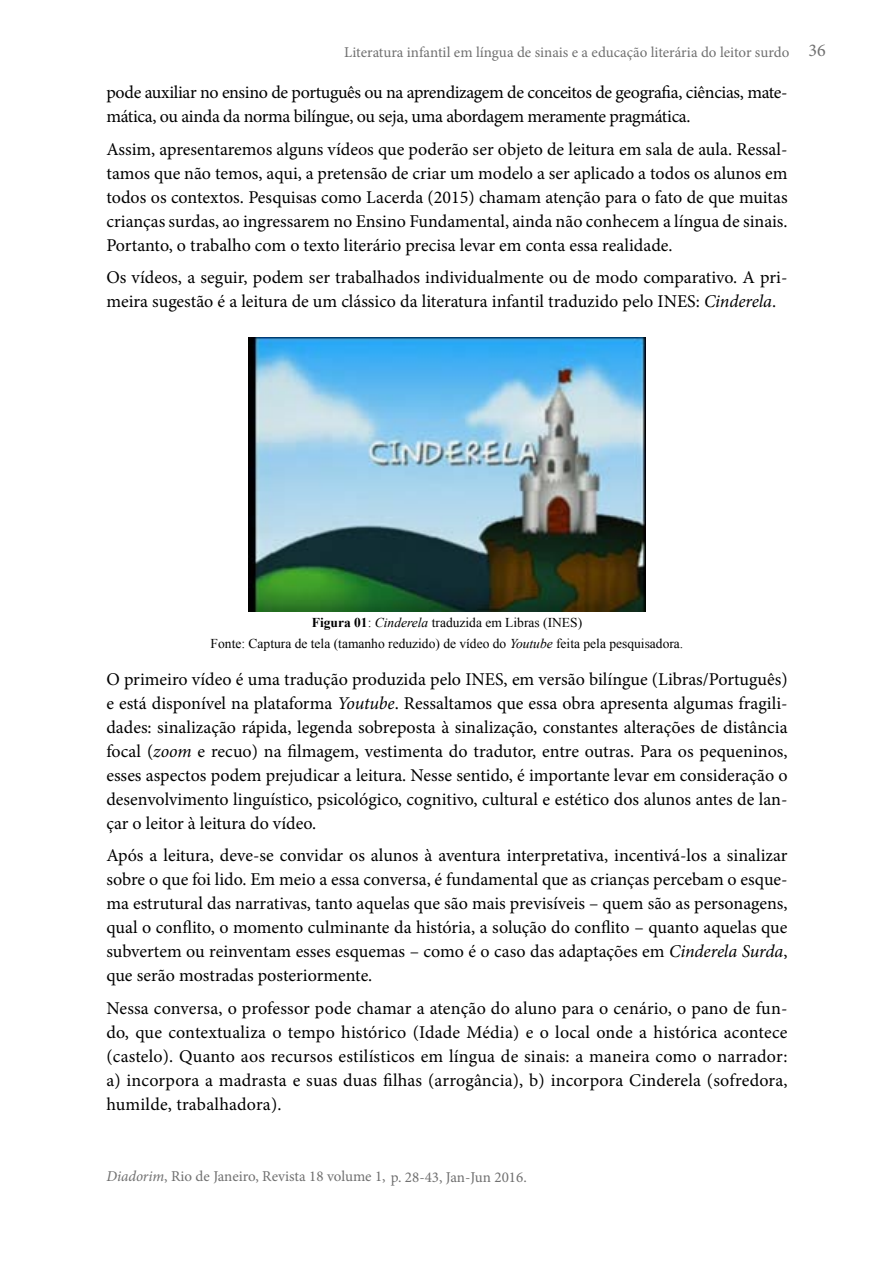
<style>
.page{position:relative;width:894px;height:1263px;background:#fff}
.page>*{position:absolute;margin:0;border:0;box-sizing:border-box;transform-origin:0 0}
.t1{font:18px/24px "Minion Pro";color:#000;text-align:justify}
.t2{font:18px/24px "Minion Pro";letter-spacing:-.02em;color:#000}
.t3{font:18px "Minion Pro";color:#707070}
.t4{font:15px "Minion Pro";color:#707070}
.t5{font:13.5px/20.4px "Times New Roman";color:#000;text-align:center}
.s1{font-style:italic}
.s2{font-weight:700}
</style>
<div class="page">
<img style="left:249px;top:337px;width:395px;height:274px">
<p class="t4" style="left:344px;top:42px;width:446px">Literatura infantil em língua de sinais e a educação literária do leitor surdo</p>
<p class="t2" style="left:106px;top:80px;width:682px">pode auxiliar no ensino de português ou na aprendizagem de conceitos de geografia, ciências, mate&shy;mática, ou ainda da norma bilíngue, ou seja, uma abordagem meramente pragmática.</p>
<p class="t1" style="left:106px;top:137px;width:682px">Assim, apresentaremos alguns vídeos que poderão ser objeto de leitura em sala de aula. Ressal&shy;tamos que não temos, aqui, a pretensão de criar um modelo a ser aplicado a todos os alunos em todos os contextos. Pesquisas como Lacerda (2015) chamam atenção para o fato de que muitas crianças surdas, ao ingressarem no Ensino Fundamental, ainda não conhecem a língua de sinais.<br>Portanto, o trabalho com o texto literário precisa levar em conta essa realidade.</p>
<p class="t1" style="left:106px;top:265px;width:682px">Os vídeos, a seguir, podem ser trabalhados individualmente ou de modo comparativo. A pri&shy;meira sugestão é a leitura de um clássico da literatura infantil traduzido pelo INES: <span class="s1">Cinderela</span>.</p>
<p class="t3" style="left:808px;top:38px;width:19px">36</p>
<p class="t5" style="left:210px;top:612px;width:474px"><span class="s2">Figura 01</span>: <span class="s1">Cinderela</span> traduzida em Libras (INES)<br>Fonte: Captura de tela (tamanho reduzido) de vídeo do <span class="s1">Youtube</span> feita pela pesquisadora.</p>
<p class="t1" style="left:106px;top:667px;width:682px">O primeiro vídeo é uma tradução produzida pelo INES, em versão bilíngue (Libras/Português) e está disponível na plataforma <span class="s1">Youtube</span>. Ressaltamos que essa obra apresenta algumas fragili&shy;dades: sinalização rápida, legenda sobreposta à sinalização, constantes alterações de distância focal (<span class="s1">zoom</span> e recuo) na filmagem, vestimenta do tradutor, entre outras. Para os pequeninos, esses aspectos podem prejudicar a leitura. Nesse sentido, é importante levar em consideração o desenvolvimento linguístico, psicológico, cognitivo, cultural e estético dos alunos antes de lan&shy;çar o leitor à leitura do vídeo.</p>
<p class="t1" style="left:106px;top:843px;width:682px">Após a leitura, deve-se convidar os alunos à aventura interpretativa, incentivá-los a sinalizar sobre o que foi lido. Em meio a essa conversa, é fundamental que as crianças percebam o esque&shy;ma estrutural das narrativas, tanto aquelas que são mais previsíveis – quem são as personagens, qual o conflito, o momento culminante da história, a solução do conflito – quanto aquelas que subvertem ou reinventam esses esquemas – como é o caso das adaptações em <span class="s1">Cinderela Surda</span>, que serão mostradas posteriormente.</p>
<p class="t1" style="left:106px;top:996px;width:682px">Nessa conversa, o professor pode chamar a atenção do aluno para o cenário, o pano de fun&shy;do, que contextualiza o tempo histórico (Idade Média) e o local onde a histórica acontece (castelo). Quanto aos recursos estilísticos em língua de sinais: a maneira como o narrador: a) incorpora a madrasta e suas duas filhas (arrogância), b) incorpora Cinderela (sofredora, humilde, trabalhadora).</p>
<p class="t4" style="left:106px;top:1166px;width:421px"><span class="s1">Diadorim</span>, Rio de Janeiro, Revista 18 volume 1, p. 28-43, Jan-Jun 2016.</p>
</div>
